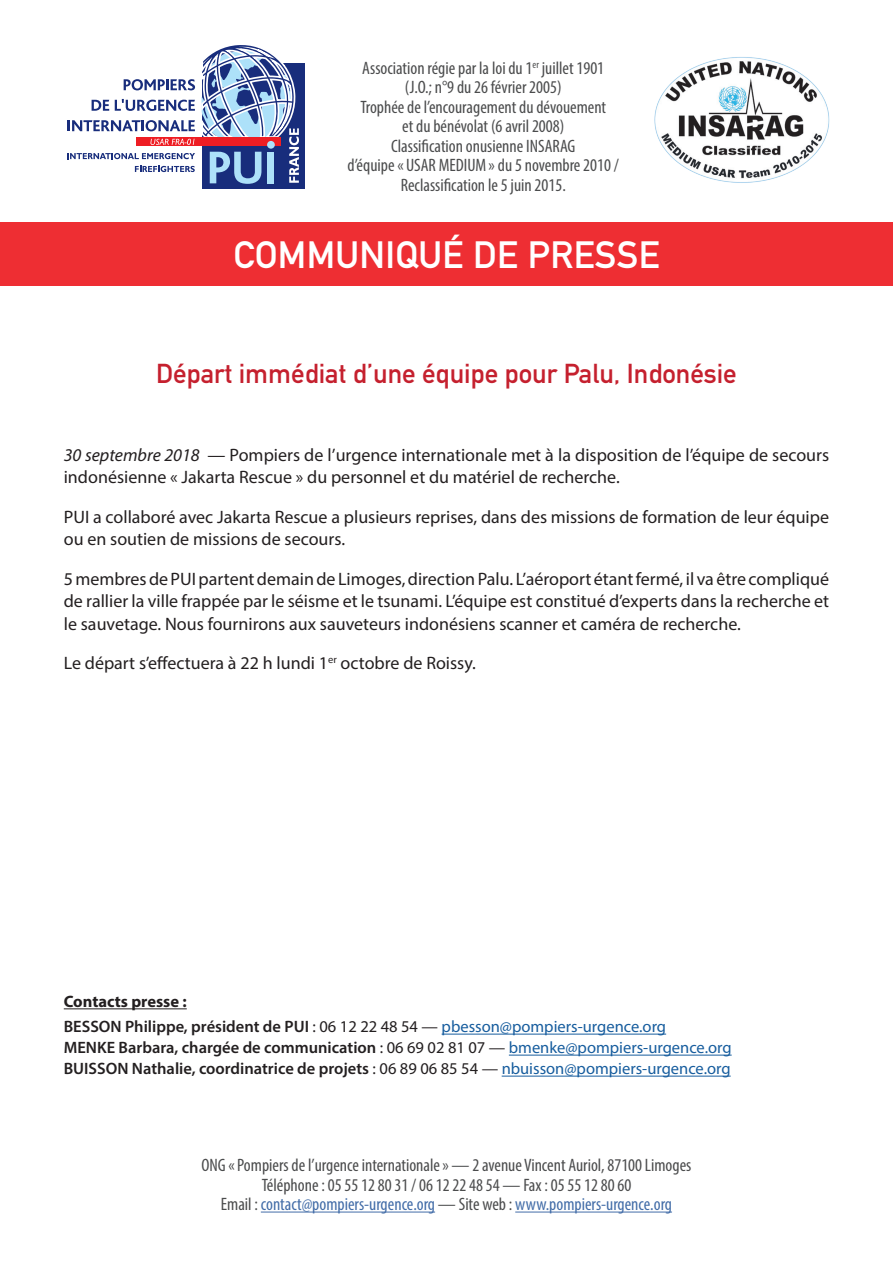
<style>
.page{position:relative;width:893px;height:1263px;background:#fff}
.page>*{position:absolute;margin:0;border:0;box-sizing:border-box;transform-origin:0 0}
.t1{font:700 37.5px "DIN Alternate";letter-spacing:.01em;color:#fff}
.t2{font:700 27px "DIN Alternate";color:#c5202e}
.t3{font:18px/22.5px "Myriad Pro";color:#231f20}
.t4{font:condensed 18px/19.5px "Myriad Pro";color:#4b4c4d;text-align:center}
.t5{font:600 16.5px/25.2px "Myriad Pro";color:#231f20}
.s1{font-style:italic}
.s2{font-weight:700}
.s3{font-weight:400}
.s4{font-weight:400;color:#175d9e}
.s5{color:#436da8}
</style>
<div class="page">
<div style="left:0;top:222px;width:893px;height:63px;background:#ee2e33"></div>
<hr style="left:261px;top:1211px;width:174px;height:1px;background:#436da8">
<hr style="left:515px;top:1211px;width:157px;height:1px;background:#436da8">
<hr style="left:64px;top:1008px;width:123px;height:1px;background:#231f20">
<hr style="left:442px;top:1034px;width:224px;height:1px;background:#175d9e">
<hr style="left:509px;top:1055px;width:223px;height:1px;background:#175d9e">
<hr style="left:502px;top:1076px;width:229px;height:1px;background:#175d9e">
<img style="left:654px;top:57px;width:176px;height:126px">
<div style="left:202px;top:63px;width:102px;height:126px;background:#182d7c"></div>
<svg style="left:67px;top:45px;width:232px;height:139px"></svg>
<p class="t4" style="left:348px;top:58px;width:273px">Association régie par la loi du 1<sup>er</sup> juillet 1901 (J.O.; n°9 du 26 février 2005)<br>Trophée de l’encouragement du dévouement<br>et du bénévolat (6 avril 2008)<br>Classification onusienne INSARAG<br>d’équipe « USAR MEDIUM» du 5 novembre 2010 / Reclassification le 5 juin 2015.</p>
<h1 class="t1" style="left:233px;top:226px;width:428px">COMMUNIQUÉ DE PRESSE</h1>
<h2 class="t2" style="left:156px;top:353px;width:582px">Départ immédiat d’une équipe pour Palu, Indonésie</h2>
<p class="t3" style="left:64px;top:443px;width:767px"><span class="s1">30 septembre 2018</span> — Pompiers de l’urgence internationale met à la disposition de l’équipe de secours indonésienne « Jakarta Rescue » du personnel et du matériel de recherche.</p>
<p class="t3" style="left:64px;top:505px;width:767px">PUI a collaboré avec Jakarta Rescue a plusieurs reprises, dans des missions de formation de leur équipe ou en soutien de missions de secours.</p>
<p class="t3" style="left:64px;top:567px;width:767px;text-align:justify">5 membres de PUI partent demain de Limoges, direction Palu. L’aéroport étant fermé, il va être compliqué de rallier la ville frappée par le séisme et le tsunami. L’équipe est constitué d’experts dans la recherche et le sauvetage. Nous fournirons aux sauveteurs indonésiens scanner et caméra de recherche.</p>
<p class="t3" style="left:64px;top:652px;width:414px">Le départ s’effectuera à 22 h lundi 1<sup>er</sup> octobre de Roissy.</p>
<p class="t5" style="left:64px;top:989px;width:604px"><span class="s2">Contacts presse :<br></span>BESSON Philippe, président de PUI <span class="s3">: 06 12 22 48 54 —</span> <span class="s4">pbesson@pompiers-urgence.org</span></p>
<p class="t5" style="left:64px;top:1037px;width:669px;line-height:21px">MENKE Barbara, chargée de communication <span class="s3">: 06 69 02 81 07 —</span> <span class="s4">bmenke@pompiers-urgence.org<br></span>BUISSON Nathalie, coordinatrice de projets <span class="s3">: 06 89 06 85 54 —</span> <span class="s4">nbuisson@pompiers-urgence.org</span></p>
<p class="t4" style="left:202px;top:1155px;width:491px">ONG «Pompiers de l’urgence internationale» — 2 avenue Vincent Auriol, 87100 Limoges<br>Téléphone : 05 55 12 80 31 / 06 12 22 48 54 — Fax : 05 55 12 80 60<br>Email : <span class="s5">contact@pompiers-urgence.org</span> — Site web : <span class="s5">www.pompiers-urgence.org</span></p>
</div>
